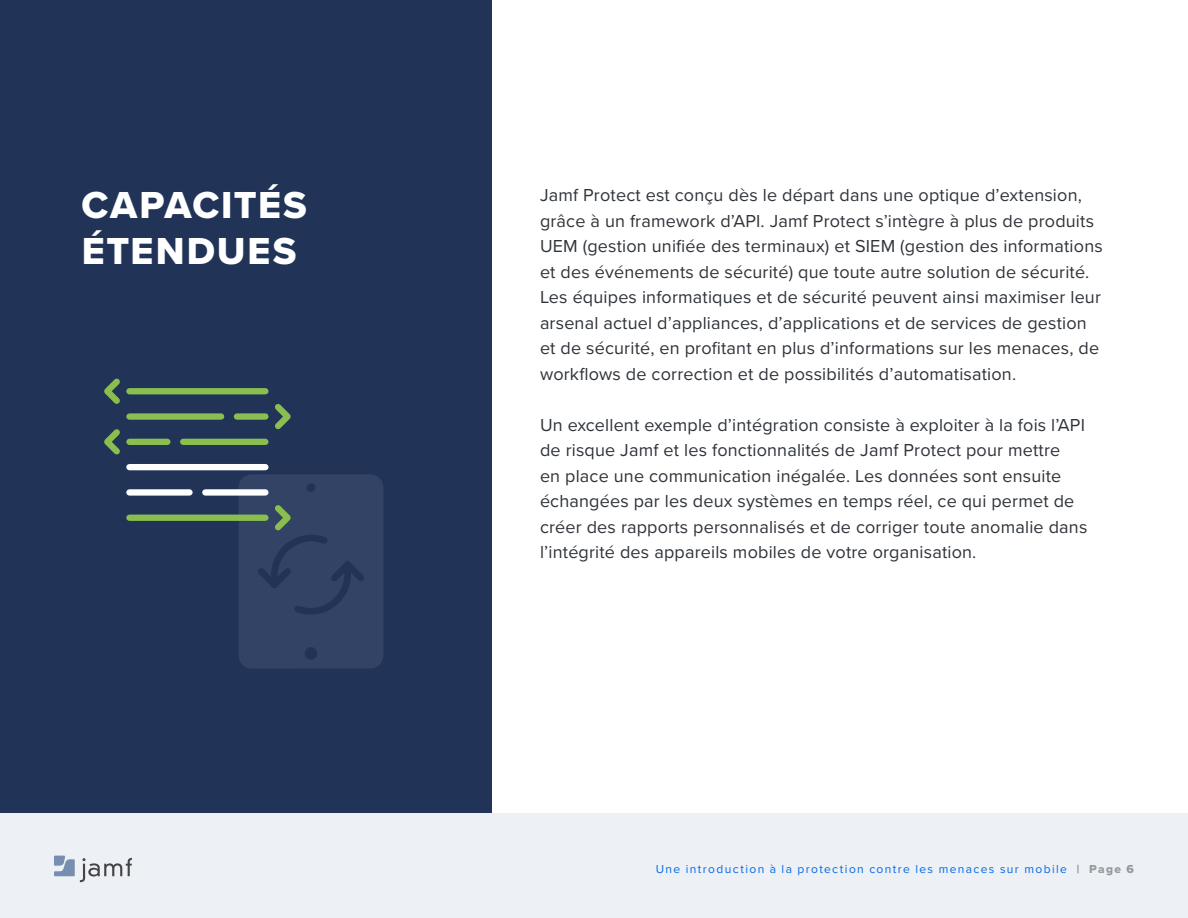
<style>
.page{position:relative;width:1188px;height:918px;background:#fff}
.page>*{position:absolute;margin:0;border:0;box-sizing:border-box;transform-origin:0 0}
.t1{font:39px/46.8px "Proxima Nova Extrabld";letter-spacing:.045em;color:#fff}
.t2{font:18px/25.5px "Proxima Nova";letter-spacing:.01em;color:#2f343a}
.t3{font:12px "Proxima Nova";letter-spacing:.115em;color:#056ae6}
.s1{font-family:"Proxima Nova Extrabld";color:#979a9d}
</style>
<div class="page">
<div style="left:0;top:0;width:492px;height:837px;background:#213458"></div>
<div style="left:0;top:813px;width:1188px;height:105px;background:#edf0f5"></div>
<svg style="left:54px;top:856px;width:78px;height:26px"></svg>
<div style="left:239px;top:474px;width:144px;height:195px;background:#324365;border-radius:13px"></div>
<div style="left:305px;top:647px;width:12px;height:13px;background:#213458;border-radius:50%"></div>
<svg style="left:104px;top:378px;width:260px;height:237px"></svg>
<h1 class="t1" style="left:82px;top:181px;width:227px">CAPACITÉS<br>ÉTENDUES</h1>
<p class="t2" style="left:540px;top:182px;width:564px">Jamf Protect est conçu dès le départ dans une optique d’extension, grâce à un framework d’API. Jamf Protect s’intègre à plus de produits UEM (gestion unifiée des terminaux) et SIEM (gestion des informations et des événements de sécurité) que toute autre solution de sécurité.<br>Les équipes informatiques et de sécurité peuvent ainsi maximiser leur arsenal actuel d’appliances, d’applications et de services de gestion et de sécurité, en profitant en plus d’informations sur les menaces, de workflows de correction et de possibilités d’automatisation.</p>
<p class="t2" style="left:540px;top:411px;width:549px">Un excellent exemple d’intégration consiste à exploiter à la fois l’API de risque Jamf et les fonctionnalités de Jamf Protect pour mettre<br>en place une communication inégalée. Les données sont ensuite échangées par les deux systèmes en temps réel, ce qui permet de créer des rapports personnalisés et de corriger toute anomalie dans l’intégrité des appareils mobiles de votre organisation.</p>
<p class="t3" style="left:656px;top:860px;width:480px">Une introduction à la protection contre les menaces sur mobile <span class="s1">| Page 6</span></p>
</div>
